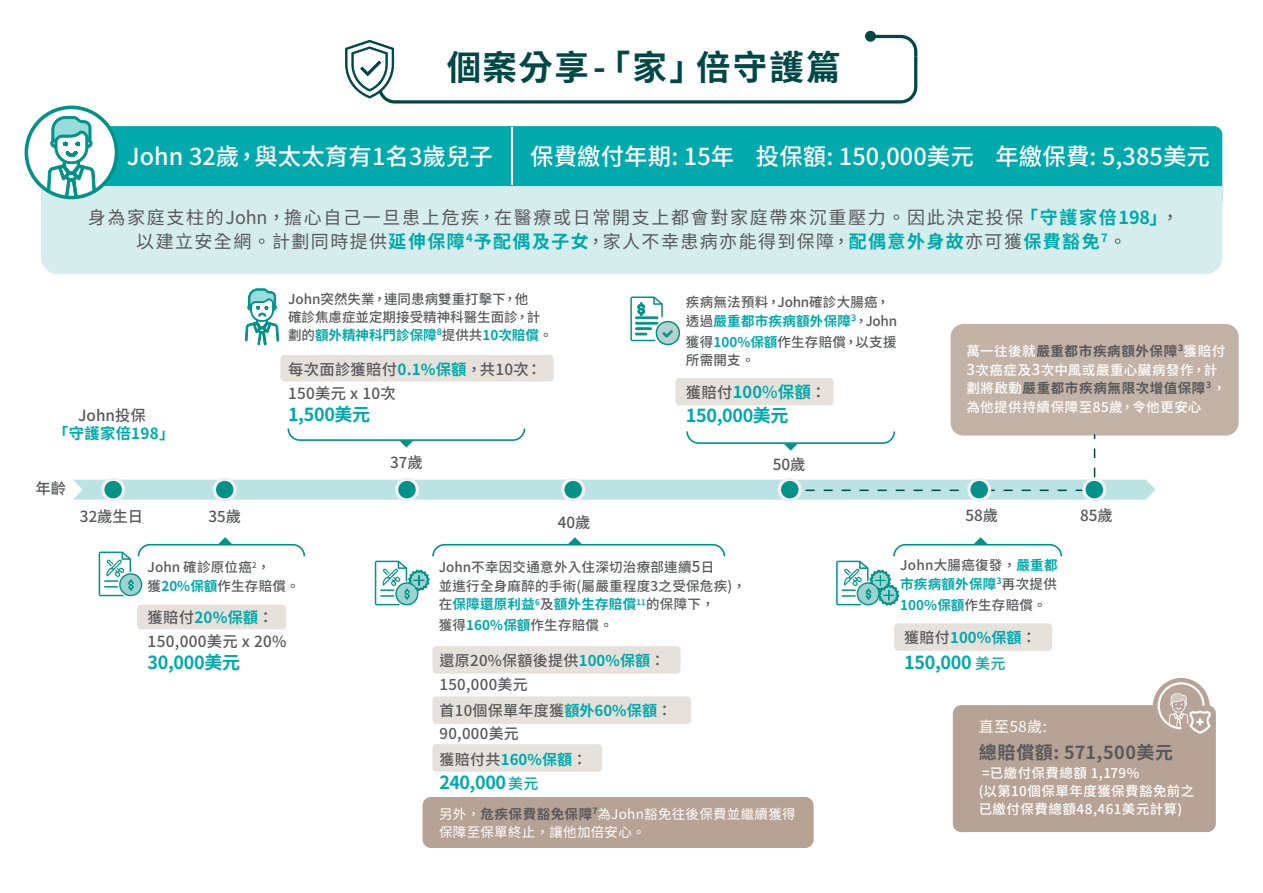
<style>
.page{position:relative;width:1263px;height:893px;background:#fff}
.page>*{position:absolute;margin:0;border:0;box-sizing:border-box;transform-origin:0 0}
.t1{font:700 34.5px "Noto Sans CJ Ktc";letter-spacing:.05em;color:#004846}
.t2{font:500 23.4px "Noto Sans CJ Ktc";letter-spacing:.005em;color:#fff}
.t3{font:18px/24px "Noto Sans CJ Ktc";letter-spacing:.095em;color:#58595b;text-align:center}
.t4{font:700 18px "Noto Sans CJ Ktc";letter-spacing:-.02em;color:#00a9ac}
.t5{font:700 18px "Noto Sans CJ Ktc";letter-spacing:.03em;color:#58595b}
.t6{font:700 16.5px "Noto Sans CJ Ktc";color:#00a9ac}
.t7{font:500 15.3px/24.5px "Noto Sans CJ Ktc";letter-spacing:.02em;color:#58595b}
.t8{font:700 15.3px "Noto Sans CJ Ktc";letter-spacing:.02em;color:#00a9ac}
.t9{font:500 15px/24.5px "Noto Sans CJ Ktc";letter-spacing:.02em;color:#58595b}
.t10{font:700 15px "Noto Sans CJ Ktc";color:#00a9ac}
.t11{font:15px "Noto Sans CJ Ktc";letter-spacing:.035em;color:#fff}
.t12{font:500 13.5px/18.5px "Noto Sans CJ Ktc";letter-spacing:.02em;color:#58595b}
.t13{font:500 13.5px/18.5px "Noto Sans CJ Ktc";letter-spacing:.04em;color:#fff}
.t14{font:500 13.5px/18.5px "Noto Sans CJ Ktc";color:#58595b}
.t15{font:13.5px/18.5px "Noto Sans CJ Ktc";letter-spacing:.02em;color:#fff}
.t16{font:700 13.5px "Noto Sans CJ Ktc";color:#00a9ac}
.s1{font-weight:700;color:#00a9ac}
.s2{font-weight:500;font-size:15.3px;color:#58595b}
.s3{font-weight:500}
.s4{font-size:15px}
.s5{font-weight:700;color:#58595b}
.s6{font-weight:500;color:#58595b}
.s7{font-weight:500;font-size:15px}
</style>
<div class="page">
<div style="left:953px;top:705px;width:263px;height:127px;background:#b7a395;border-radius:9px"></div>
<div style="left:1153px;top:678px;width:57px;height:57px;background:#b7a497;border-radius:50%"></div>
<div style="left:137px;top:605px;width:149px;height:24px;background:#e7e1dc;border-radius:4px"></div>
<div style="left:432px;top:646px;width:249px;height:28px;background:#e7e1dc;border-radius:4px"></div>
<div style="left:894px;top:623px;width:158px;height:28px;background:#e7e1dc;border-radius:4px"></div>
<div style="left:675px;top:378px;width:158px;height:27px;background:#e7e1dc;border-radius:4px"></div>
<div style="left:432px;top:696px;width:259px;height:28px;background:#e7e1dc;border-radius:4px"></div>
<div style="left:432px;top:744px;width:170px;height:28px;background:#e7e1dc;border-radius:4px"></div>
<div style="left:280px;top:355px;width:274px;height:27px;background:#e7e1dc;border-radius:4px"></div>
<div style="left:422px;top:797px;width:392px;height:51px;background:#b7a395;border-radius:9px"></div>
<div style="left:97px;top:126px;width:1125px;height:83px;background:#00a9ac;border-radius:9px"></div>
<div style="left:41px;top:186px;width:1181px;height:88px;background:#d5eded"></div>
<div style="left:213px;top:478px;width:24px;height:24px;border:3px solid #f1f1f2;border-radius:50%"></div>
<div style="left:101px;top:478px;width:24px;height:24px;border:3px solid #f1f1f2;border-radius:50%"></div>
<div style="left:561px;top:478px;width:24px;height:24px;border:3px solid #f1f1f2;border-radius:50%"></div>
<div style="left:395px;top:478px;width:24px;height:24px;border:3px solid #f1f1f2;border-radius:50%"></div>
<div style="left:950px;top:324px;width:288px;height:112px;background:#c3b3a7;border-radius:13px"></div>
<hr style="left:511px;top:127px;width:2px;height:58px;background:#fff">
<svg style="left:26px;top:107px;width:91px;height:91px"></svg>
<div style="left:25px;top:106px;width:93px;height:93px;border:4px solid #009188;border-radius:50%"></div>
<svg style="left:47px;top:116px;width:49px;height:91px"></svg>
<div style="left:865px;top:31px;width:11px;height:11px;background:#004846;border-radius:50%"></div>
<svg style="left:345px;top:35px;width:572px;height:69px"></svg>
<svg style="left:245px;top:288px;width:34px;height:58px"></svg>
<svg style="left:73px;top:427px;width:1082px;height:73px"></svg>
<svg style="left:969px;top:479px;width:20px;height:21px"></svg>
<div style="left:967px;top:478px;width:24px;height:24px;border:3px solid #f1f1f2;border-radius:50%"></div>
<svg style="left:1084px;top:479px;width:21px;height:21px"></svg>
<div style="left:1082px;top:478px;width:24px;height:24px;border:3px solid #f1f1f2;border-radius:50%"></div>
<div style="left:778px;top:478px;width:24px;height:24px;border:3px solid #f1f1f2;border-radius:50%"></div>
<svg style="left:1157px;top:682px;width:54px;height:52px"></svg>
<svg style="left:99px;top:537px;width:207px;height:59px"></svg>
<svg style="left:375px;top:537px;width:351px;height:68px"></svg>
<svg style="left:836px;top:537px;width:227px;height:69px"></svg>
<svg style="left:630px;top:296px;width:43px;height:45px"></svg>
<svg style="left:656px;top:322px;width:23px;height:22px"></svg>
<div style="left:656px;top:321px;width:24px;height:24px;border:2px solid #009188;border-radius:50%"></div>
<h1 class="t1" style="left:447px;top:48px;width:395px">個案分享-「家」倍守護篇</h1>
<h2 class="t2" style="left:127px;top:143px;width:368px">John 32歲，與太太育有1名3歲兒子</h2>
<h2 class="t2" style="left:530px;top:143px;width:681px">保費繳付年期: 15年 投保額: 150,000美元 年繳保費: 5,385美元</h2>
<h3 class="t3" style="left:88px;top:206px;width:1093px">身為家庭支柱的John，擔心自己一旦患上危疾，在醫療或日常開支上都會對家庭帶來沉重壓力。因此決定投保<span class="s1">「守護家倍198」</span>，以建立安全網。計劃同時提供<span class="s1">延伸保障</span><sup>4</sup><span class="s1">予配偶及子女</span>，家人不幸患病亦能得到保障，<span class="s1">配偶意外身故</span>亦可獲<span class="s1">保費豁免</span><sup>7</sup>。</h3>
<p class="t14" style="left:288px;top:290px;width:266px">John突然失業，連同患病雙重打擊下，他<br>確診焦慮症並定期接受精神科醫生面診，計劃的<span class="s1">額外精神科門診保障</span><sup>8</sup>提供共<span class="s1">10次賠償</span>。</p>
<p class="t7" style="left:288px;top:357px;width:255px">每次面診獲賠付<span class="s1">0.1%保額</span>，共10次：<br>150美元 x 10次</p>
<p class="t7" style="left:78px;top:403px;width:69px">John投保</p>
<h3 class="t4" style="left:288px;top:404px;width:84px">1,500美元</h3>
<p class="t8" style="left:53px;top:425px;width:123px">「守護家倍198」</p>
<p class="t12" style="left:686px;top:293px;width:213px">疾病無法預料，John確診大腸癌，透過<span class="s1">嚴重都市疾病額外保障</span><sup>3</sup>，John</p>
<p class="t12" style="left:686px;top:333px;width:212px">獲得<span class="s1">100%保額</span>作生存賠償，以支援所需開支。</p>
<p class="t6" style="left:686px;top:383px;width:142px"><span class="s2">獲賠付</span>100<span class="s3">%</span>保額<span class="s2">：</span></p>
<h3 class="t4" style="left:686px;top:406px;width:104px">150,000美元</h3>
<p class="t7" style="left:35px;top:476px;width:32px">年齡</p>
<p class="t7" style="left:80px;top:504px;width:65px">3<span class="s4">2</span>歲生日</p>
<p class="t7" style="left:390px;top:450px;width:34px">3<span class="s4">7</span>歲</p>
<p class="t7" style="left:773px;top:452px;width:34px">50歲</p>
<p class="t7" style="left:208px;top:504px;width:34px">3<span class="s4">5</span>歲</p>
<p class="t7" style="left:558px;top:511px;width:34px">40歲</p>
<p class="t13" style="left:966px;top:342px;width:261px">萬一往後就<span class="s5">嚴重都市疾病額外保障</span><sup>3</sup>獲賠付<br><span class="s4">3</span>次癌症及<span class="s4">3</span>次中風或嚴重心臟病發作，計劃將啟動<span class="s5">嚴重都市疾病無限次增值保障</span><sup>3</sup>，為他提供持續保障至85歲，令他更安心</p>
<p class="t7" style="left:965px;top:504px;width:34px">58歲</p>
<p class="t7" style="left:1080px;top:504px;width:34px">85歲</p>
<p class="t12" style="left:148px;top:558px;width:154px">John 確診原位癌<sup>2</sup>，獲<span class="s1">20%保額</span>作生存賠償。</p>
<p class="t7" style="left:148px;top:605px;width:140px">獲賠付<span class="s1">20%保額</span>：<br>150,000美元 x 20%</p>
<h3 class="t4" style="left:148px;top:652px;width:94px">30,000美元</h3>
<p class="t12" style="left:439px;top:558px;width:309px">John不幸因交通意外入住深切治療部連續<span class="s4">5</span>日<br>並進行全身麻醉的手術(屬嚴重程度3之受保危疾)，在<span class="s1">保障還原利益</span><sup>6</sup>及<span class="s1">額外生存賠償</span><sup>11</sup>的保障下，</p>
<p class="t12" style="left:439px;top:616px;width:176px">獲得<span class="s1">160%保額</span>作生存賠償。</p>
<p class="t9" style="left:439px;top:648px;width:227px">還原20%保額後提供<span class="s1">100%保額</span>：<br>150,000美元</p>
<p class="t9" style="left:439px;top:699px;width:234px;line-height:23px">首10個保單年度獲<span class="s1">額外60%保額</span>：<br>90,000美元</p>
<p class="t10" style="left:439px;top:751px;width:149px"><span class="s6">獲賠付共</span>160%保額<span class="s6">：</span></p>
<h3 class="t4" style="left:439px;top:773px;width:100px">240,000<span class="s7">美元</span></h3>
<p class="t15" style="left:439px;top:805px;width:358px">另外，<span class="s5">危疾保費豁免保障</span><sup>7</sup>為John豁免往後保費並繼續獲得保障至保單終止，讓他加倍安心。</p>
<p class="t12" style="left:900px;top:556px;width:159px">John大腸癌復發，<span class="s1">嚴重都市疾病額外保障</span><sup>3</sup>再次提供</p>
<p class="t16" style="left:900px;top:598px;width:148px">100%保額<span class="s6">作生存賠償。</span></p>
<p class="t10" style="left:904px;top:629px;width:134px"><span class="s6">獲賠付</span>100%保額<span class="s6">：</span></p>
<h3 class="t4" style="left:904px;top:652px;width:103px">150,000 <span class="s7">美元</span></h3>
<p class="t11" style="left:979px;top:718px;width:70px">直至58歲:</p>
<h3 class="t5" style="left:979px;top:742px;width:196px">總賠償額: 571,500美元</h3>
<p class="t13" style="left:979px;top:764px;width:217px">=已繳付保費總額 1,179%<br>(以第10個保單年度獲保費豁免前之已繳付保費總額48,461美元計算)</p>
</div>
